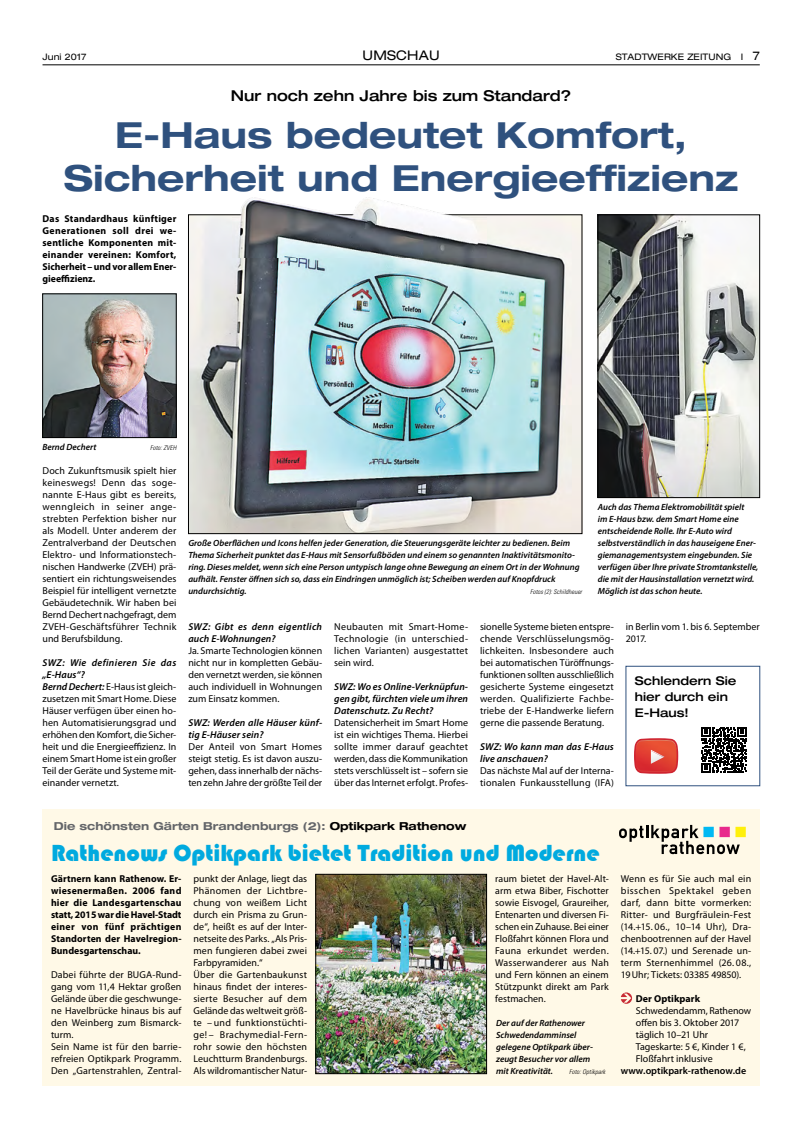
<style>
.page{position:relative;width:808px;height:1134px;background:#fff}
.page>*{position:absolute;margin:0;border:0;box-sizing:border-box;transform-origin:0 0}
.t1{font:700 expanded 36px/43.2px "Helvetica Neue LT";color:#2f517e;text-align:center}
.t2{font:24px "Bauhaus 93";color:#00aadf}
.t3{font:500 expanded 15px "Helvetica Neue LT";color:#000}
.t4{font:expanded 13.3px "Helvetica Neue LT";letter-spacing:.015em;color:#000}
.t5{font:500 expanded 12px/16px "Helvetica Neue LT";color:#000}
.t6{font:700 expanded 11px "Helvetica Neue LT";color:#636569}
.t7{font:10px/12px "Myriad Pro";letter-spacing:.005em;color:#000;text-align:justify}
.t8{font:700 10px/12px "Myriad Pro";color:#000;text-align:justify}
.t9{font:italic 600 10px/12px "Myriad Pro";letter-spacing:.01em;color:#000}
.t10{font:italic 600 10px/12px "Myriad Pro";letter-spacing:.03em;color:#000}
.t11{font:600 10px "Myriad Pro";color:#000}
.t12{font:italic 600 9px/12px "Myriad Pro";color:#000}
.t13{font:expanded 9px "Helvetica Neue LT";letter-spacing:.01em;color:#000}
.t14{font:italic 300 condensed 6.5px "Univers";letter-spacing:.01em;color:#000}
.s1{font-size:12px}
.s2{font-weight:600;font-style:italic}
.s3{color:#000}
</style>
<div class="page">
<hr style="left:43px;top:64px;width:717px;height:1px;background:#000">
<div style="left:43px;top:810px;width:717px;height:276px;background:#fff9e7"></div>
<svg style="left:621px;top:992px;width:11px;height:12px"></svg>
<img style="left:318px;top:876px;width:167px;height:196px">
<div style="left:316px;top:874px;width:171px;height:200px;border:1px solid #000"></div>
<img style="left:45px;top:296px;width:129px;height:140px">
<div style="left:43px;top:294px;width:133px;height:144px;border:1px solid #000"></div>
<div style="left:625px;top:666px;width:135px;height:120px;border:1px solid #2f517e"></div>
<img style="left:600px;top:217px;width:158px;height:279px">
<div style="left:598px;top:215px;width:162px;height:283px;border:1px solid #000"></div>
<img style="left:190px;top:217px;width:390px;height:315px">
<img style="left:233px;top:198px;width:254px;height:60px">
<svg style="left:634px;top:738px;width:44px;height:36px;background:#e1564d"></svg>
<svg style="left:701px;top:727px;width:46px;height:46px"></svg>
<svg style="left:619px;top:825px;width:121px;height:29px"></svg>
<div style="left:719px;top:827px;width:11px;height:10px;background:#e82a8c"></div>
<div style="left:703px;top:827px;width:11px;height:10px;background:#00b9f3"></div>
<div style="left:735px;top:827px;width:11px;height:10px;background:#fff00c"></div>
<p class="t13" style="left:43px;top:51px;width:45px">Juni 2017</p>
<h3 class="t4" style="left:363px;top:47px;width:79px">UMSCHAU</h3>
<p class="t13" style="left:616px;top:51px;width:145px">STADTWERKE ZEITUNG I <span class="s1">7</span></p>
<h3 class="t3" style="left:231px;top:87px;width:342px">Nur noch zehn Jahre bis zum Standard?</h3>
<h1 class="t1" style="left:64px;top:112px;width:676px">E-Haus bedeutet Komfort,<br>Sicherheit und Energieeffizienz</h1>
<p class="t8" style="left:43px;top:212px;width:135px">Das Standardhaus künftiger Generationen soll drei we&shy;sentliche Komponenten mit&shy;einander vereinen: Komfort, Sicherheit – und vor allem Ener&shy;gieeffizienz.</p>
<p class="t12" style="left:43px;top:440px;width:55px">Bernd Dechert</p>
<p class="t14" style="left:150px;top:443px;width:28px">Foto: ZVEH</p>
<p class="t7" style="left:43px;top:464px;width:135px">Doch Zukunftsmusik spielt hier keineswegs! Denn das soge&shy;nannte E-Haus gibt es bereits, wenngleich in seiner ange&shy;strebten Perfektion bisher nur als Modell. Unter anderem der Zentralverband der Deutschen Elektro- und Informationstech&shy;nischen Handwerke (ZVEH) prä&shy;sentiert ein richtungsweisendes Beispiel für intelligent vernetzte Gebäudetechnik. Wir haben bei Bernd Dechert nachgefragt, dem ZVEH-Geschäftsführer Technik und Berufsbildung.</p>
<p class="t7" style="left:43px;top:656px;width:135px;text-align:left"><span class="s2">SWZ: Wie definieren Sie das „E-Haus“?<br>Bernd Dechert:</span> E-Haus ist gleich&shy;zusetzen mit Smart Home. Diese<br>Häuser verfügen über einen ho&shy;hen Automatisierungsgrad und erhöhen den Komfort, die Sicher&shy;heit und die Energieeffizienz. In einem Smart Home ist ein großer<br>Teil der Geräte und Systeme mit&shy;einander vernetzt.</p>
<p class="t12" style="left:188px;top:536px;width:393px">Große Oberflächen und Icons helfen jeder Generation, die Steuerungsgeräte leichter zu bedienen. Beim Thema Sicherheit punktet das E-Haus mit Sensorfußböden und einem so genannten Inaktivitätsmonito&shy;ring. Dieses meldet, wenn sich eine Person untypisch lange ohne Bewegung an einem Ort in der Wohnung aufhält. Fenster öffnen sich so, dass ein Eindringen unmöglich ist; Scheiben werden auf Knopfdruck undurchsichtig.</p>
<p class="t14" style="left:530px;top:587px;width:53px">Fotos (2): Schildheuer</p>
<p class="t12" style="left:598px;top:500px;width:162px">Auch das Thema Elektromobilität spielt<br>im E-Haus bzw. dem Smart Home eine entscheidende Rolle. Ihr E-Auto wird selbstverständlich in das hauseigene Ener&shy;giemanagementsystem eingebunden. Sie verfügen über Ihre private Stromtankstelle, die mit der Hausinstallation vernetzt wird.<br>Möglich ist das schon heute.</p>
<p class="t10" style="left:188px;top:620px;width:135px">SWZ: Gibt es denn eigentlich auch E-Wohnungen?</p>
<p class="t7" style="left:188px;top:644px;width:135px">Ja. Smarte Technologien können nicht nur in kompletten Gebäu&shy;den vernetzt werden, sie können auch individuell in Wohnungen zum Einsatz kommen.</p>
<p class="t9" style="left:188px;top:716px;width:135px">SWZ: Werden alle Häuser künf&shy;tig E-Häuser sein?</p>
<p class="t7" style="left:188px;top:740px;width:135px">Der Anteil von Smart Homes steigt stetig. Es ist davon auszu&shy;gehen, dass innerhalb der nächs&shy;ten zehn Jahre der größte Teil der</p>
<p class="t7" style="left:334px;top:620px;width:135px">Neubauten mit Smart-Home-Technologie (in unterschied‑ lichen Varianten) ausgestattet sein wird.</p>
<p class="t9" style="left:334px;top:680px;width:135px;text-align:justify">SWZ: Wo es Online-Verknüpfun&shy;gen gibt, fürchten viele um ihren Datenschutz. Zu Recht?</p>
<p class="t7" style="left:334px;top:716px;width:135px">Datensicherheit im Smart Home ist ein wichtiges Thema. Hierbei sollte immer darauf geachtet werden, dass die Kommunikation stets verschlüsselt ist – sofern sie über das Internet erfolgt. Profes-</p>
<p class="t7" style="left:480px;top:620px;width:135px">sionelle Systeme bieten entspre&shy;chende Verschlüsselungsmög&shy;lichkeiten. Insbesondere auch bei automatischen Türöffnungs&shy;funktionen sollten ausschließlich gesicherte Systeme eingesetzt werden. Qualifizierte Fachbe&shy;triebe der E-Handwerke liefern gerne die passende Beratung.</p>
<p class="t9" style="left:480px;top:740px;width:135px">SWZ: Wo kann man das E-Haus live anschauen?</p>
<p class="t7" style="left:480px;top:764px;width:135px">Das nächste Mal auf der Interna&shy;tionalen Funkausstellung (IFA)</p>
<p class="t7" style="left:626px;top:620px;width:135px">in Berlin vom 1. bis 6. September<br>2017.</p>
<p class="t5" style="left:635px;top:672px;width:103px">Schlendern Sie hier durch ein<br>E-Haus!</p>
<p class="t6" style="left:54px;top:819px;width:414px">Die schönsten Gärten Brandenburgs (2): <span class="s3">Optikpark Rathenow</span></p>
<h2 class="t2" style="left:51px;top:839px;width:550px">Rathenows Optikpark bietet Tradition und Moderne</h2>
<p class="t8" style="left:51px;top:872px;width:132px">Gärtnern kann Rathenow. Er&shy;wiesenermaßen. 2006 fand hier die Landesgartenschau statt, 2015 war die Havel-Stadt einer von fünf prächtigen Standorten der Havelregion-Bundesgartenschau.</p>
<p class="t7" style="left:51px;top:968px;width:132px;text-align:left">Dabei führte der BUGA-Rund&shy;gang vom 11,4 Hektar großen<br>Gelände über die geschwunge&shy;ne Havelbrücke hinaus bis auf den Weinberg zum Bismarck&shy;turm.<br>Sein Name ist für den barrie&shy;refreien Optikpark Programm.<br>Den „Gartenstrahlen, Zentral-</p>
<p class="t7" style="left:193px;top:872px;width:115px;text-align:left">punkt der Anlage, liegt das<br>Phänomen der Lichtbre&shy;chung von weißem Licht durch ein Prisma zu Grun&shy;de“, heißt es auf der Inter&shy;netseite des Parks. „Als Pris&shy;men fungieren dabei zwei<br>Farbpyramiden.“<br>Über die Gartenbaukunst hinaus findet der interes&shy;sierte Besucher auf dem<br>Gelände das weltweit größ&shy;te – und funktionstüchti&shy;ge! – Brachymedial-Fern&shy;rohr sowie den höchsten<br>Leuchtturm Brandenburgs.<br>Als wildromantischer Natur-</p>
<p class="t7" style="left:495px;top:872px;width:115px">raum bietet der Havel-Alt&shy;arm etwa Biber, Fischotter sowie Eisvogel, Graureiher, Entenarten und diversen Fi&shy;schen ein Zuhause. Bei einer Floßfahrt können Flora und Fauna erkundet werden.<br>Wasserwanderer aus Nah und Fern können an einem Stützpunkt direkt am Park festmachen.</p>
<p class="t7" style="left:621px;top:872px;width:132px">Wenn es für Sie auch mal ein bisschen Spektakel geben darf, dann bitte vormerken:<br>Ritter- und Burgfräulein-Fest (14.+15. 06., 10–14 Uhr), Dra&shy;chenbootrennen auf der Havel (14.+15. 07.) und Serenade un&shy;term Sternenhimmel (26. 08., 19Uhr; Tickets: 03385 49850).</p>
<p class="t8" style="left:636px;top:992px;width:66px">Der Optikpark</p>
<p class="t7" style="left:636px;top:1004px;width:117px;text-align:left">Schwedendamm, Rathenow offen bis 3. Oktober 2017 täglich 10–21 Uhr<br>Tageskarte: 5 €, Kinder 1 €,<br>Floßfahrt inklusive</p>
<p class="t11" style="left:621px;top:1064px;width:127px">www.optikpark-rathenow.de</p>
<p class="t12" style="left:496px;top:1016px;width:98px">Der auf der Rathenower<br>Schwedendamminsel gelegene Optikpark über&shy;zeugt Besucher vor allem mit Kreativität.</p>
<p class="t14" style="left:569px;top:1067px;width:38px">Foto: Optikpark</p>
</div>
